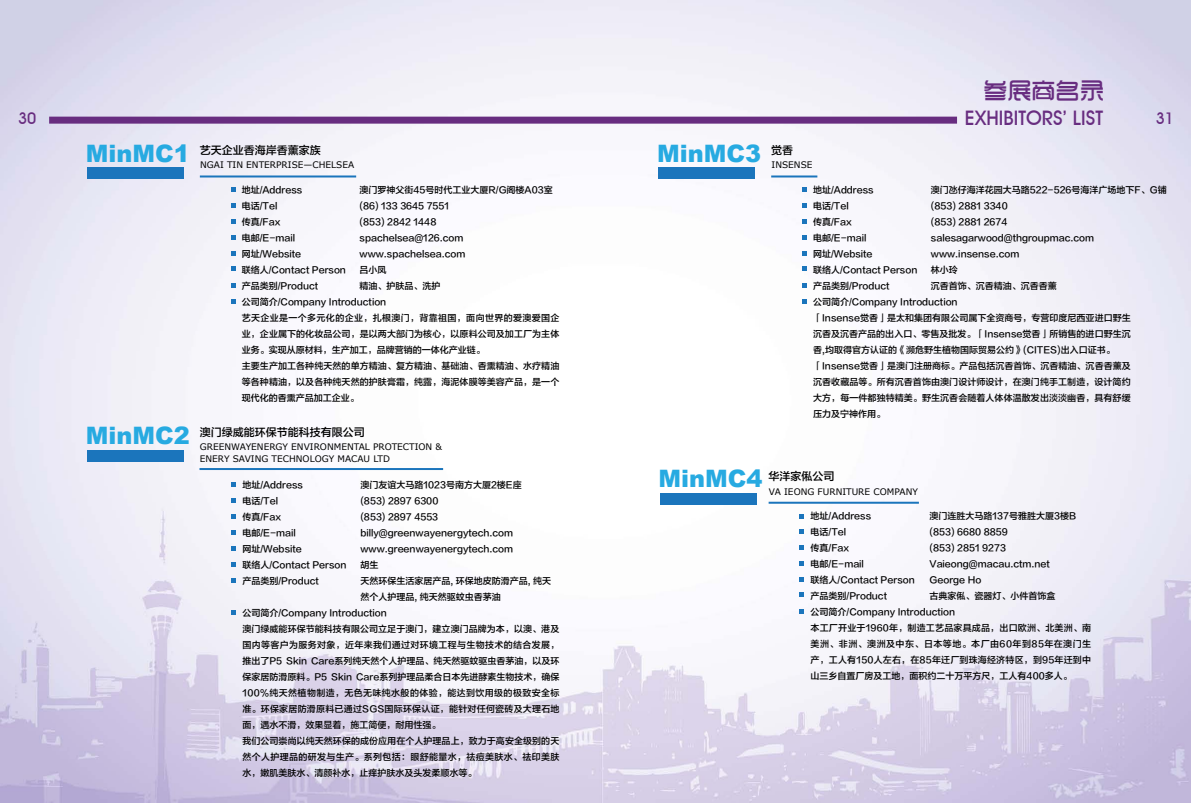
<style>
.page{position:relative;width:1191px;height:803px;background:#fff}
.page>*{position:absolute;margin:0;border:0;box-sizing:border-box;transform-origin:0 0}
.t1{font:900 24px "Arial";color:#27aae1}
.t2{font:24px "Shi Shang Zhong Hei";color:#682d80}
.t3{font:500 20px "Avant Garde IT Cby BT";color:#682d80}
.t4{font:500 16px "Avant Garde IT Cby BT";color:#682d80}
.t5{font:11px "FZLTZHK GBK1 0";color:#000}
.t6{font:9px/16px "FZLTZHK GBK1 0";color:#000}
.t7{font:9px/12px "Verdana";color:#000}
</style>
<div class="page">
<img style="left:0;top:0;width:1191px;height:802px">
<div style="left:49px;top:117px;width:908px;height:7px;background:#682d80"></div>
<div style="left:87px;top:167px;width:97px;height:12px;background:#1b75bc"></div>
<div style="left:658px;top:167px;width:97px;height:12px;background:#1b75bc"></div>
<hr style="left:200px;top:175px;width:156px;height:2px;background:#1b75bc">
<hr style="left:771px;top:175px;width:46px;height:2px;background:#1b75bc">
<svg style="left:231px;top:187px;width:4px;height:5px"></svg>
<svg style="left:802px;top:187px;width:4px;height:5px"></svg>
<svg style="left:231px;top:203px;width:4px;height:4px"></svg>
<svg style="left:802px;top:203px;width:4px;height:4px"></svg>
<svg style="left:231px;top:219px;width:4px;height:4px"></svg>
<svg style="left:802px;top:219px;width:4px;height:4px"></svg>
<svg style="left:231px;top:235px;width:4px;height:4px"></svg>
<svg style="left:802px;top:235px;width:4px;height:4px"></svg>
<svg style="left:231px;top:251px;width:4px;height:4px"></svg>
<svg style="left:802px;top:251px;width:4px;height:4px"></svg>
<svg style="left:231px;top:266px;width:4px;height:5px"></svg>
<svg style="left:802px;top:266px;width:4px;height:5px"></svg>
<svg style="left:231px;top:283px;width:4px;height:4px"></svg>
<svg style="left:802px;top:283px;width:4px;height:4px"></svg>
<svg style="left:231px;top:299px;width:4px;height:4px"></svg>
<svg style="left:802px;top:299px;width:4px;height:4px"></svg>
<hr style="left:199px;top:468px;width:244px;height:2px;background:#1b75bc">
<svg style="left:231px;top:482px;width:4px;height:4px"></svg>
<svg style="left:231px;top:498px;width:4px;height:4px"></svg>
<svg style="left:231px;top:514px;width:4px;height:4px"></svg>
<svg style="left:231px;top:530px;width:4px;height:4px"></svg>
<svg style="left:231px;top:546px;width:4px;height:4px"></svg>
<svg style="left:231px;top:577px;width:4px;height:5px"></svg>
<svg style="left:231px;top:562px;width:4px;height:4px"></svg>
<div style="left:87px;top:450px;width:97px;height:11px;background:#1b75bc"></div>
<svg style="left:231px;top:610px;width:4px;height:4px"></svg>
<div style="left:660px;top:492px;width:96px;height:12px;background:#1b75bc"></div>
<hr style="left:768px;top:501px;width:151px;height:2px;background:#1b75bc">
<svg style="left:799px;top:513px;width:5px;height:5px"></svg>
<svg style="left:799px;top:529px;width:5px;height:4px"></svg>
<svg style="left:799px;top:545px;width:5px;height:4px"></svg>
<svg style="left:799px;top:561px;width:5px;height:4px"></svg>
<svg style="left:799px;top:576px;width:5px;height:5px"></svg>
<svg style="left:799px;top:592px;width:5px;height:5px"></svg>
<svg style="left:799px;top:609px;width:5px;height:4px"></svg>
<h1 class="t2" style="left:983px;top:74px;width:121px">参展商名录</h1>
<h2 class="t3" style="left:965px;top:106px;width:140px">EXHIBITORS’ LIST</h2>
<h3 class="t4" style="left:18px;top:109px;width:20px">30</h3>
<h3 class="t4" style="left:1155px;top:109px;width:20px">31</h3>
<p class="t5" style="left:200px;top:144px;width:122px">艺天企业香海岸香薰家族</p>
<p class="t5" style="left:771px;top:144px;width:23px">觉香</p>
<p class="t7" style="left:200px;top:159px;width:156px">NGAI TIN ENTERPRISE—CHELSEA</p>
<p class="t7" style="left:771px;top:159px;width:42px">INSENSE</p>
<p class="t6" style="left:359px;top:182px;width:195px">澳门罗神父街45号时代工业大厦R/G阁楼A03室(86) 133 3645 7551<br>(853) 2842 1448<br>spachelsea@126.com www.spachelsea.com<br>吕小凤<br>精油、护肤品、洗护</p>
<p class="t6" style="left:931px;top:182px;width:237px">澳门氹仔海洋花园大马路522-526号海洋广场地下F、G铺(853) 2881 3340<br>(853) 2881 2674 salesagarwood@thgroupmac.com www.insense.com<br>林小玲<br>沉香首饰、沉香精油、沉香香薰</p>
<h1 class="t1" style="left:86px;top:136px;width:105px">MinMC1</h1>
<h1 class="t1" style="left:657px;top:136px;width:105px">MinMC3</h1>
<p class="t6" style="left:242px;top:182px;width:319px">地址/Address<br>电话/Tel<br>传真/Fax<br>电邮/E-mail<br>网址/Website<br>联络人/Contact Person<br>产品类别/Product<br>公司简介/Company Introduction<br>艺天企业是一个多元化的企业，扎根澳门，背靠祖国，面向世界的爱澳爱国企业，企业属下的化妆品公司，是以两大部门为核心，以原料公司及加工厂为主体业务。实现从原材料，生产加工，品牌营销的一体化产业链。<br>主要生产加工各种纯天然的单方精油、复方精油、基础油、香熏精油、水疗精油等各种精油，以及各种纯天然的护肤膏霜，纯露，海泥体膜等美容产品，是一个现代化的香熏产品加工企业。</p>
<p class="t6" style="left:813px;top:182px;width:319px">地址/Address<br>电话/Tel<br>传真/Fax<br>电邮/E-mail<br>网址/Website<br>联络人/Contact Person<br>产品类别/Product<br>公司简介/Company Introduction<br>「Insense觉香」是太和集团有限公司属下全资商号，专营印度尼西亚进口野生沉香及沉香产品的出入口、零售及批发。「Insense觉香」所销售的进口野生沉香,均取得官方认证的《濒危野生植物国际贸易公约》(CITES)出入口证书。「Insense觉香」是澳门注册商标。产品包括沉香首饰、沉香精油、沉香香薰及沉香收藏品等。所有沉香首饰由澳门设计师设计，在澳门纯手工制造，设计简约大方，每一件都独特精美。野生沉香会随着人体体温散发出淡淡幽香，具有舒缓压力及宁神作用。</p>
<h1 class="t1" style="left:86px;top:418px;width:105px">MinMC2</h1>
<p class="t5" style="left:200px;top:426px;width:166px">澳门绿威能环保节能科技有限公司</p>
<p class="t7" style="left:200px;top:441px;width:244px">GREENWAYENERGY ENVIRONMENTAL PROTECTION &amp;<br>ENERY SAVING TECHNOLOGY MACAU LTD</p>
<p class="t6" style="left:360px;top:476px;width:192px">澳门友谊大马路1023号南方大厦2楼E座<br>(853) 2897 6300<br>(853) 2897 4553 billy@greenwayenergytech.com www.greenwayenergytech.com<br>胡生<br>天然环保生活家居产品, 环保地皮防滑产品, 纯天然个人护理品, 纯天然驱蚊虫香茅油</p>
<p class="t6" style="left:242px;top:476px;width:106px">地址/Address<br>电话/Tel<br>传真/Fax<br>电邮/E-mail<br>网址/Website<br>联络人/Contact Person产品类别/Product</p>
<p class="t6" style="left:242px;top:604px;width:319px">公司简介/Company Introduction<br>澳门绿威能环保节能科技有限公司立足于澳门，建立澳门品牌为本，以澳、港及国内等客户为服务对象，近年来我们通过对环境工程与生物技术的结合发展，推出了P5 Skin Care系列纯天然个人护理品、纯天然驱蚊驱虫香茅油，以及环保家居防滑原料。P5 Skin Care系列护理品柔合日本先进酵素生物技术，确保100%纯天然植物制造，无色无味纯水般的体验，能达到饮用级的极致安全标准。环保家居防滑原料已通过SGS国际环保认证，能针对任何瓷砖及大理石地面，遇水不滑，效果显着，施工简便，耐用性强。<br>我们公司崇尚以纯天然环保的成份应用在个人护理品上，致力于高安全级别的天然个人护理品的研发与生产。系列包括：眼舒能量水，祛痘美肤水、祛印美肤水，嫩肌美肤水、清颜补水，止痒护肤水及头发柔顺水等。</p>
<h1 class="t1" style="left:658px;top:461px;width:105px">MinMC4</h1>
<p class="t5" style="left:768px;top:470px;width:67px">华洋家俬公司</p>
<p class="t7" style="left:769px;top:485px;width:151px">VA IEONG FURNITURE COMPANY</p>
<p class="t6" style="left:929px;top:508px;width:148px">澳门连胜大马路137号雅胜大厦3楼B (853) 6680 8859<br>(853) 2851 9273<br>Vaieong@macau.ctm.net<br>George Ho<br>古典家俬、瓷器灯、小件首饰盒</p>
<p class="t6" style="left:810px;top:508px;width:282px">地址/Address<br>电话/Tel<br>传真/Fax<br>电邮/E-mail<br>联络人/Contact Person<br>产品类别/Product<br>公司简介/Company Introduction<br>本工厂开业于1960年，制造工艺品家具成品，出口欧洲、北美洲、南美洲、非洲、澳洲及中东、日本等地。本厂由60年到85年在澳门生产，工人有150人左右，在85年迁厂到珠海经济特区，到95年迁到中山三乡自置厂房及工地，面积约二十万平方尺，工人有400多人。</p>
</div>
